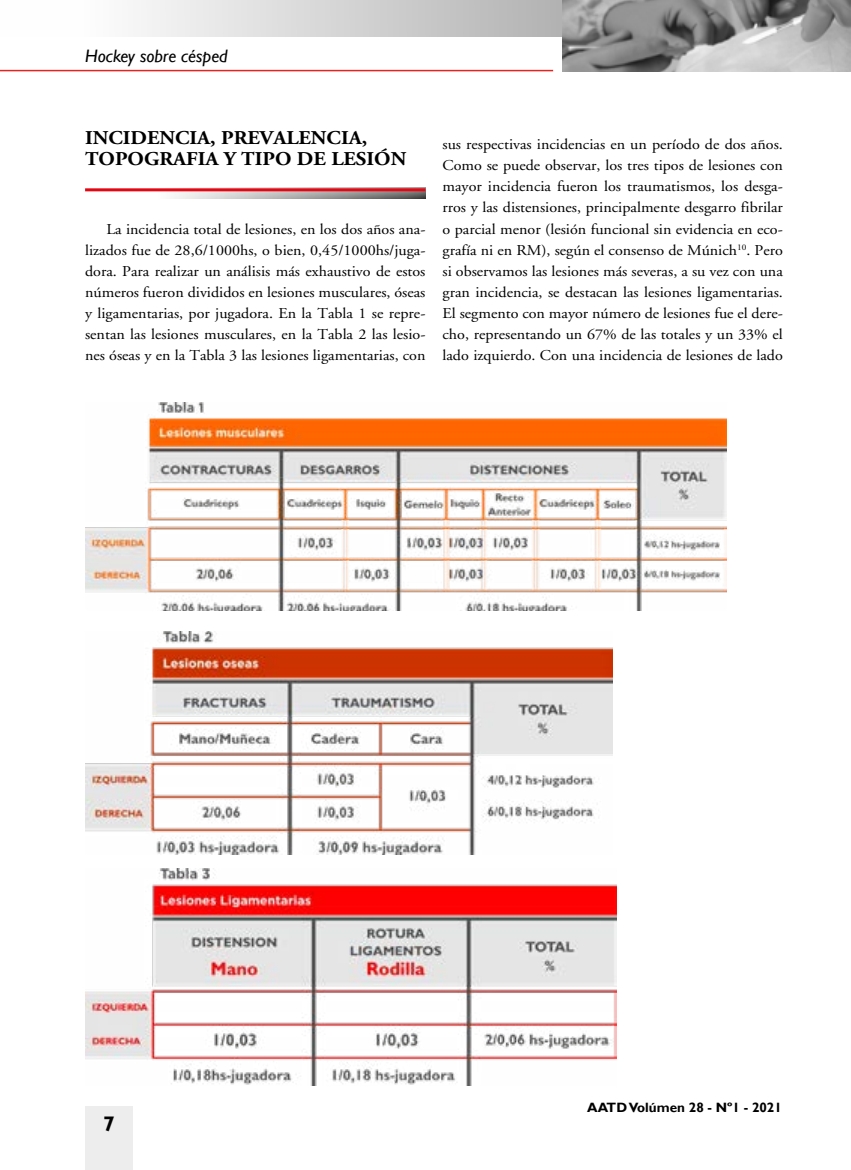
<style>
.page{position:relative;width:851px;height:1170px;background:#fff}
.page>*{position:absolute;margin:0;border:0;box-sizing:border-box;transform-origin:0 0}
.t1{font:700 21px "Gill Sans";color:#b3b2b2}
.t2{font:700 19.5px/21px "Adobe Garamond";color:#000;scale:1.07 1}
.t3{font:italic 18px "Gill Sans";color:#000}
.t4{font:15px/21px "Adobe Garamond";color:#000;text-align:justify;scale:1.07 1}
.t5{font:700 13.5px "Gill Sans";color:#000}
.s1{color:#020203}
</style>
<div class="page">
<div style="left:85px;top:1106px;width:48px;height:63px;background:#ededed"></div>
<div style="left:0;top:0;width:568px;height:36px;background:linear-gradient(to right,#fff,#b3b3b3)"></div>
<img style="left:562px;top:0;width:288px;height:71px">
<svg style="left:85px;top:187px;width:340px;height:12px"></svg>
<hr style="left:85px;top:188px;width:340px;height:3px;background:#e30613">
<img style="left:85px;top:402px;width:641px;height:209px">
<img style="left:85px;top:631px;width:527px;height:222px">
<img style="left:85px;top:868px;width:531px;height:217px">
<hr style="left:0;top:70px;width:553px;height:1px;background:#e52321">
<p class="t3" style="left:85px;top:45px;width:144px">Hockey sobre césped</p>
<h2 class="t2" style="left:85px;top:128px;width:301px">INCIDENCIA, PREVALENCIA,<br>TOPOGRAFIA Y TIPO DE LESIÓN</h2>
<p class="t4" style="left:85px;top:219px;width:319px;text-indent:21px">La incidencia total de lesiones, en los dos años ana&shy;lizados fue de 28,6/1000hs, o bien, 0,45/1000hs/juga&shy;dora. Para realizar un análisis más exhaustivo de estos números fueron divididos en lesiones musculares, óseas y ligamentarias, por jugadora. En la Tabla 1 se repre&shy;sentan las lesiones musculares, en la Tabla 2 las lesio&shy;nes óseas y en la Tabla 3 las lesiones ligamentarias, con</p>
<p class="t4" style="left:442px;top:135px;width:319px">sus respectivas incidencias en un período de dos años.<br>Como se puede observar, los tres tipos de lesiones con mayor incidencia fueron los traumatismos, los desga&shy;rros y las distensiones, principalmente desgarro fibrilar o parcial menor (lesión funcional sin evidencia en eco&shy;grafía ni en RM), según el consenso de Múnich<sup>10</sup>. Pero si observamos las lesiones más severas, a su vez con una gran incidencia, se destacan las lesiones ligamentarias.<br>El segmento con mayor número de lesiones fue el dere&shy;cho, representando un 67% de las totales y un 33% el lado izquierdo. Con una incidencia de lesiones de lado</p>
<h1 class="t1" style="left:93px;top:1110px;width:23px">7<span class="s1">7</span></h1>
<p class="t5" style="left:587px;top:1099px;width:196px">AATD Volúmen 28 - Nº1 - 2021</p>
</div>
